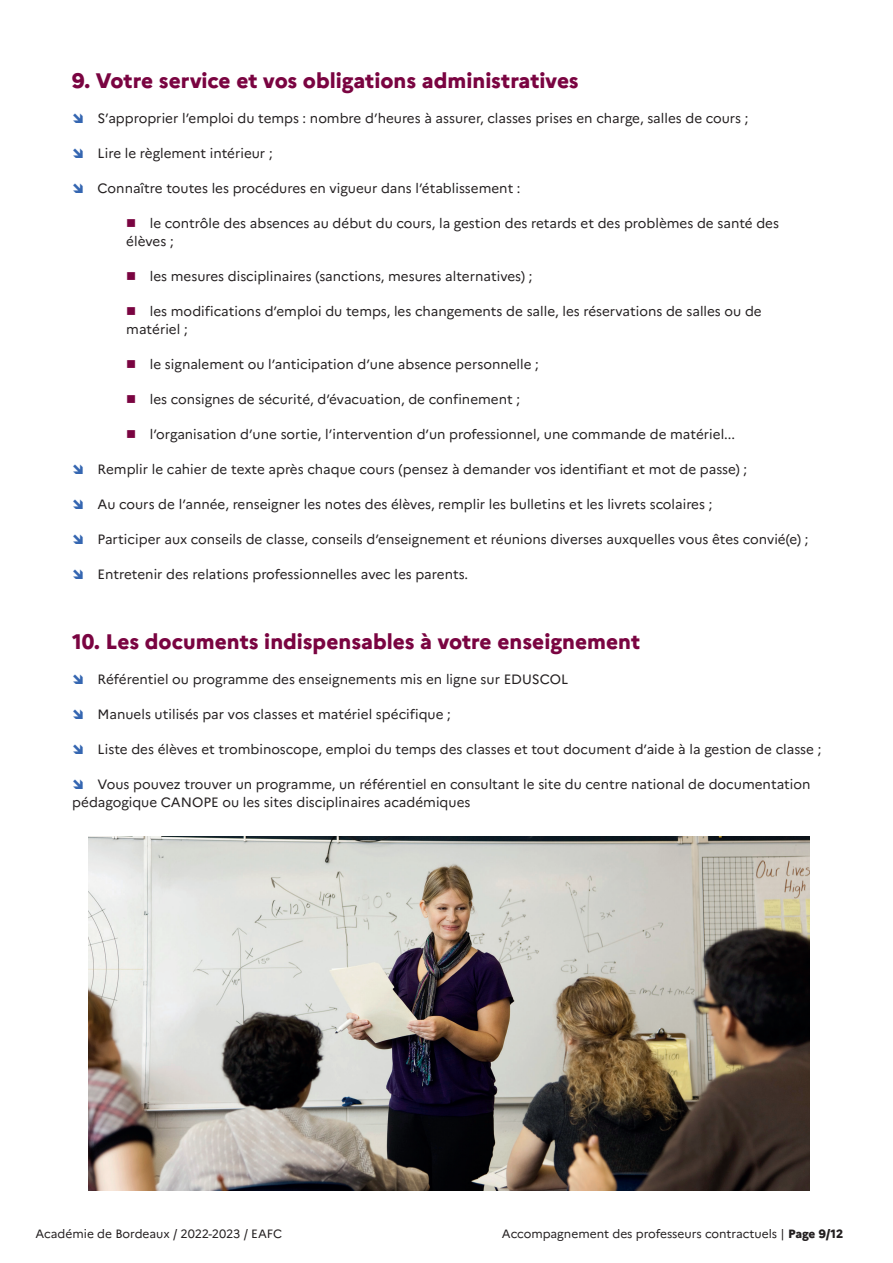
<style>
.page{position:relative;width:893px;height:1263px;background:#fff}
.page>*{position:absolute;margin:0;border:0;box-sizing:border-box;transform-origin:0 0}
.t1{font:800 21px "Marianne";color:#7a0441}
.t2{font:13.5px/18px "Marianne";color:#231f20}
.t3{font:12px "Marianne";color:#231f20}
.s1{color:#7a0441}
.s2{font-weight:800}
</style>
<div class="page">
<img style="left:88px;top:836px;width:721px;height:355px">
<h1 class="t1" style="left:72px;top:64px;width:508px">9. Votre service et vos obligations administratives</h1>
<p class="t2" style="left:98px;top:108px;width:652px">S’approprier l’emploi du temps : nombre d’heures à assurer, classes prises en charge, salles de cours ;</p>
<p class="t2" style="left:98px;top:143px;width:177px">Lire le règlement intérieur ;</p>
<p class="t2" style="left:98px;top:178px;width:425px">Connaître toutes les procédures en vigueur dans l’établissement :</p>
<p class="t2" style="left:126px;top:213px;width:654px"><span class="s1">■</span> le contrôle des absences au début du cours, la gestion des retards et des problèmes de santé des élèves ;</p>
<p class="t2" style="left:126px;top:266px;width:408px"><span class="s1">■</span> les mesures disciplinaires (sanctions, mesures alternatives) ;</p>
<p class="t2" style="left:126px;top:301px;width:637px"><span class="s1">■</span> les modifications d’emploi du temps, les changements de salle, les réservations de salles ou de matériel ;</p>
<p class="t2" style="left:126px;top:354px;width:414px"><span class="s1">■</span> le signalement ou l’anticipation d’une absence personnelle ;</p>
<p class="t2" style="left:126px;top:389px;width:395px"><span class="s1">■</span> les consignes de sécurité, d’évacuation, de confinement ;</p>
<p class="t2" style="left:126px;top:424px;width:602px"><span class="s1">■</span> l’organisation d’une sortie, l’intervention d’un professionnel, une commande de matériel...</p>
<p class="t2" style="left:98px;top:459px;width:651px">Remplir le cahier de texte après chaque cours (pensez à demander vos identifiant et mot de passe) ;</p>
<p class="t2" style="left:98px;top:494px;width:616px">Au cours de l’année, renseigner les notes des élèves, remplir les bulletins et les livrets scolaires ;</p>
<p class="t2" style="left:98px;top:529px;width:712px">Participer aux conseils de classe, conseils d’enseignement et réunions diverses auxquelles vous êtes convié(e) ;</p>
<p class="t2" style="left:98px;top:564px;width:370px">Entretenir des relations professionnelles avec les parents.</p>
<h1 class="t1" style="left:72px;top:625px;width:569px">10. Les documents indispensables à votre enseignement</h1>
<p class="t2" style="left:98px;top:669px;width:472px">Référentiel ou programme des enseignements mis en ligne sur EDUSCOL</p>
<p class="t2" style="left:98px;top:704px;width:355px">Manuels utilisés par vos classes et matériel spécifique ;</p>
<p class="t2" style="left:98px;top:739px;width:725px">Liste des élèves et trombinoscope, emploi du temps des classes et tout document d’aide à la gestion de classe ;</p>
<p class="t2" style="left:72px;top:774px;width:740px;text-indent:25px">Vous pouvez trouver un programme, un référentiel en consultant le site du centre national de documentation pédagogique CANOPE ou les sites disciplinaires académiques</p>
<p class="t3" style="left:35px;top:1224px;width:248px">Académie de Bordeaux / 2022-2023 / EAFC</p>
<p class="t3" style="left:502px;top:1224px;width:343px">Accompagnement des professeurs contractuels | <span class="s2">Page 9/12</span></p>
</div>
